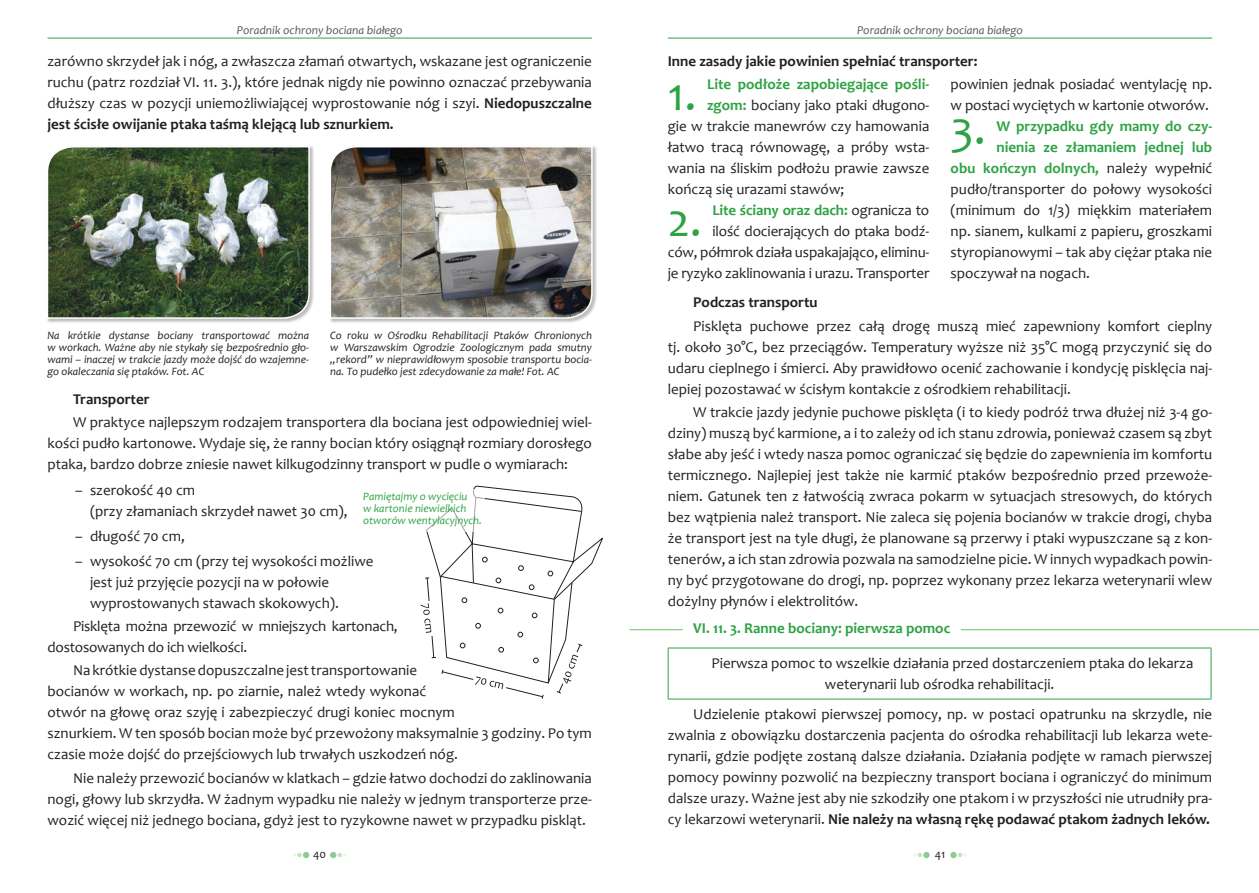
<style>
.page{position:relative;width:1259px;height:893px;background:#fff}
.page>*{position:absolute;margin:0;border:0;box-sizing:border-box;transform-origin:0 0}
.t1{font:48px "Candara";color:#2da343}
.t2{font:15px/21px "Candara";color:#231f20}
.t3{font:700 15px "Candara";color:#2da343}
.t4{font:700 15px "Candara";color:#231f20}
.t5{font:italic 12px "Candara";color:#57585a}
.t6{font:12px "Candara";color:#231f20}
.t7{font:italic 11.25px/12px "Candara";color:#231f20;text-align:justify}
.t8{font:italic 11.25px/12px "Candara";color:#2da343}
.s1{font-weight:700}
.s2{font-weight:700;color:#2da343}
.s3{font-weight:400;color:#231f20}
</style>
<div class="page">
<div style="left:46px;top:145px;width:269px;height:179px;background:#231f20;opacity:.3"></div>
<img style="left:46px;top:145px;width:264px;height:175px">
<div style="left:329px;top:145px;width:269px;height:179px;background:#231f20;opacity:.3"></div>
<svg style="left:329px;top:145px;width:264px;height:175px"></svg>
<svg style="left:421px;top:486px;width:182px;height:213px"></svg>
<div style="left:360px;top:489px;width:124px;height:42px;background:#fff"></div>
<svg style="left:293px;top:852px;width:16px;height:6px"></svg>
<svg style="left:330px;top:852px;width:16px;height:6px"></svg>
<hr style="left:47px;top:38px;width:545px;height:1px;background:#2da343">
<hr style="left:668px;top:648px;width:543px;height:1px;background:#2da343">
<hr style="left:668px;top:648px;width:1px;height:51px;background:#2da343">
<hr style="left:1210px;top:648px;width:1px;height:51px;background:#2da343">
<hr style="left:668px;top:699px;width:543px;height:1px;background:#2da343">
<hr style="left:629px;top:629px;width:54px;height:1px;background:#6bc069">
<hr style="left:961px;top:629px;width:298px;height:1px;background:#6bc069">
<svg style="left:913px;top:852px;width:16px;height:6px"></svg>
<svg style="left:950px;top:852px;width:17px;height:6px"></svg>
<hr style="left:668px;top:38px;width:544px;height:1px;background:#2da343">
<p class="t5" style="left:237px;top:23px;width:167px">Poradnik ochrony bociana białego</p>
<p class="t2" style="left:47px;top:51px;width:546px;text-align:justify">zarówno skrzydeł jak i nóg, a zwłaszcza złamań otwartych, wskazane jest ograniczenie ruchu (patrz rozdział VI. 11. 3.), które jednak nigdy nie powinno oznaczać przebywania dłuższy czas w pozycji uniemożliwiającej wyprostowanie nóg i szyi. <span class="s1">Niedopuszczalne jest ścisłe owijanie ptaka taśmą klejącą lub sznurkiem.</span></p>
<p class="t7" style="left:47px;top:329px;width:263px">Na krótkie dystanse bociany transportować można w workach. Ważne aby nie stykały się bezpośrednio gło&shy;wami – inaczej w trakcie jazdy może dojść do wzajemne&shy;go okaleczania się ptaków. Fot. AC</p>
<p class="t7" style="left:330px;top:329px;width:263px">Co roku w Ośrodku Rehabilitacji Ptaków Chronionych w Warszawskim Ogrodzie Zoologicznym pada smutny „rekord” w nieprawidłowym sposobie transportu bocia&shy;na. To pudełko jest zdecydowanie za małe! Fot. AC</p>
<p class="t2" style="left:73px;top:388px;width:520px;line-height:23.1px"><span class="s1">Transporter<br></span>W praktyce najlepszym rodzajem transportera dla bociana jest odpowiedniej wiel-</p>
<p class="t2" style="left:47px;top:433px;width:546px">kości pudło kartonowe. Wydaje się, że ranny bocian który osiągnął rozmiary dorosłego ptaka, bardzo dobrze zniesie nawet kilkugodzinny transport w pudle o wymiarach:</p>
<p class="t2" style="left:90px;top:479px;width:259px;text-indent:-15px">– szerokość 40 cm<br>(przy złamaniach skrzydeł nawet 30 cm),</p>
<p class="t2" style="left:75px;top:526px;width:111px">– długość 70 cm,</p>
<p class="t2" style="left:90px;top:551px;width:285px;text-indent:-15px">– wysokość 70 cm (przy tej wysokości możliwe jest już przyjęcie pozycji na w połowie wyprostowanych stawach skokowych).</p>
<p class="t2" style="left:47px;top:616px;width:352px;text-indent:26px">Pisklęta można przewozić w mniejszych kartonach, dostosowanych do ich wielkości.</p>
<p class="t2" style="left:47px;top:660px;width:546px;text-indent:26px">Na krótkie dystanse dopuszczalne jest transportowanie<br>bocianów w workach, np. po ziarnie, należ wtedy wykonać<br>otwór na głowę oraz szyję i zabezpieczyć drugi koniec mocnym<br>sznurkiem. W ten sposób bocian może być przewożony maksymalnie 3 godziny. Po tym czasie może dojść do przejściowych lub trwałych uszkodzeń nóg.</p>
<p class="t2" style="left:47px;top:767px;width:546px;text-align:justify;text-indent:26px">Nie należy przewozić bocianów w klatkach – gdzie łatwo dochodzi do zaklinowania nogi, głowy lub skrzydła. W żadnym wypadku nie należy w jednym transporterze prze&shy;wozić więcej niż jednego bociana, gdyż jest to ryzykowne nawet w przypadku piskląt.</p>
<p class="t8" style="left:363px;top:490px;width:120px">Pamiętajmy o wycięciu<br>w kartonie niewielkich otworów wentylacyjnych.</p>
<p class="t6" style="left:313px;top:847px;width:14px">40</p>
<p class="t5" style="left:857px;top:23px;width:167px">Poradnik ochrony bociana białego</p>
<p class="t4" style="left:668px;top:52px;width:311px">Inne zasady jakie powinien spełniać transporter:</p>
<p class="t1" style="left:668px;top:65px;width:30px">1.</p>
<p class="t3" style="left:707px;top:75px;width:224px">Lite podłoże zapobiegające pośli-</p>
<p class="t2" style="left:950px;top:73px;width:263px">powinien jednak posiadać wentylację np. w postaci wyciętych w kartonie otworów.</p>
<p class="t1" style="left:950px;top:100px;width:37px">3.</p>
<p class="t3" style="left:996px;top:117px;width:217px">W przypadku gdy mamy do czy-</p>
<p class="t2" style="left:707px;top:94px;width:224px"><span class="s2">zgom:</span> bociany jako ptaki długono-</p>
<p class="t2" style="left:668px;top:115px;width:263px">gie w trakcie manewrów czy hamowania</p>
<p class="t2" style="left:668px;top:136px;width:263px">łatwo tracą równowagę, a próby wsta-</p>
<p class="t2" style="left:668px;top:157px;width:263px">wania na śliskim podłożu prawie zawsze</p>
<p class="t2" style="left:668px;top:178px;width:178px">kończą się urazami stawów;</p>
<p class="t1" style="left:668px;top:191px;width:36px">2.</p>
<p class="t3" style="left:996px;top:138px;width:217px">nienia ze złamaniem jednej lub</p>
<p class="t3" style="left:950px;top:159px;width:263px">obu kończyn dolnych, <span class="s3">należy wypełnić</span></p>
<p class="t2" style="left:950px;top:178px;width:263px">pudło/transporter do połowy wysokości</p>
<p class="t2" style="left:950px;top:199px;width:263px">(minimum do 1/3) miękkim materiałem</p>
<p class="t2" style="left:950px;top:220px;width:263px">np. sianem, kulkami z papieru, groszkami</p>
<p class="t2" style="left:950px;top:241px;width:263px">styropianowymi – tak aby ciężar ptaka nie</p>
<p class="t2" style="left:950px;top:262px;width:141px">spoczywał na nogach.</p>
<p class="t2" style="left:693px;top:291px;width:520px;line-height:23.1px"><span class="s1">Podczas transportu<br></span>Pisklęta puchowe przez całą drogę muszą mieć zapewniony komfort cieplny</p>
<p class="t2" style="left:668px;top:336px;width:546px;text-align:justify">tj. około 30°C, bez przeciągów. Temperatury wyższe niż 35°C mogą przyczynić się do udaru cieplnego i śmierci. Aby prawidłowo ocenić zachowanie i kondycję pisklęcia naj&shy;lepiej pozostawać w ścisłym kontakcie z ośrodkiem rehabilitacji.</p>
<p class="t2" style="left:668px;top:401px;width:546px;text-align:justify;text-indent:26px">W trakcie jazdy jedynie puchowe pisklęta (i to kiedy podróż trwa dłużej niż 3-4 go&shy;dziny) muszą być karmione, a i to zależy od ich stanu zdrowia, ponieważ czasem są zbyt słabe aby jeść i wtedy nasza pomoc ograniczać się będzie do zapewnienia im komfortu termicznego. Najlepiej jest także nie karmić ptaków bezpośrednio przed przewoże&shy;niem. Gatunek ten z łatwością zwraca pokarm w sytuacjach stresowych, do których bez wątpienia należ transport. Nie zaleca się pojenia bocianów w trakcie drogi, chyba że transport jest na tyle długi, że planowane są przerwy i ptaki wypuszczane są z kon&shy;tenerów, a ich stan zdrowia pozwala na samodzielne picie. W innych wypadkach powin&shy;ny być przygotowane do drogi, np. poprzez wykonany przez lekarza weterynarii wlew dożylny płynów i elektrolitów.</p>
<p class="t3" style="left:693px;top:619px;width:258px">VI. 11. 3. Ranne bociany: pierwsza pomoc</p>
<p class="t2" style="left:825px;top:653px;width:370px;text-indent:-113px">Pierwsza pomoc to wszelkie działania przed dostarczeniem ptaka do lekarza weterynarii lub ośrodka rehabilitacji.</p>
<p class="t2" style="left:668px;top:703px;width:546px;text-align:justify;text-indent:26px">Udzielenie ptakowi pierwszej pomocy, np. w postaci opatrunku na skrzydle, nie zwalnia z obowiązku dostarczenia pacjenta do ośrodka rehabilitacji lub lekarza wete&shy;rynarii, gdzie podjęte zostaną dalsze działania. Działania podjęte w ramach pierwszej pomocy powinny pozwolić na bezpieczny transport bociana i ograniczyć do minimum dalsze urazy. Ważne jest aby nie szkodziły one ptakom i w przyszłości nie utrudniły pra&shy;cy lekarzowi weterynarii. <span class="s1">Nie należy na własną rękę podawać ptakom żadnych leków.</span></p>
<p class="t6" style="left:934px;top:847px;width:12px">41</p>
<p class="t2" style="left:668px;top:199px;width:263px;text-align:right"><span class="s2">Lite ściany oraz dach:</span> ogranicza to<br>ilość docierających do ptaka bodź-<br>ców, półmrok działa uspakajająco, eliminu&shy;je ryzyko zaklinowania i urazu. Transporter</p>
</div>
